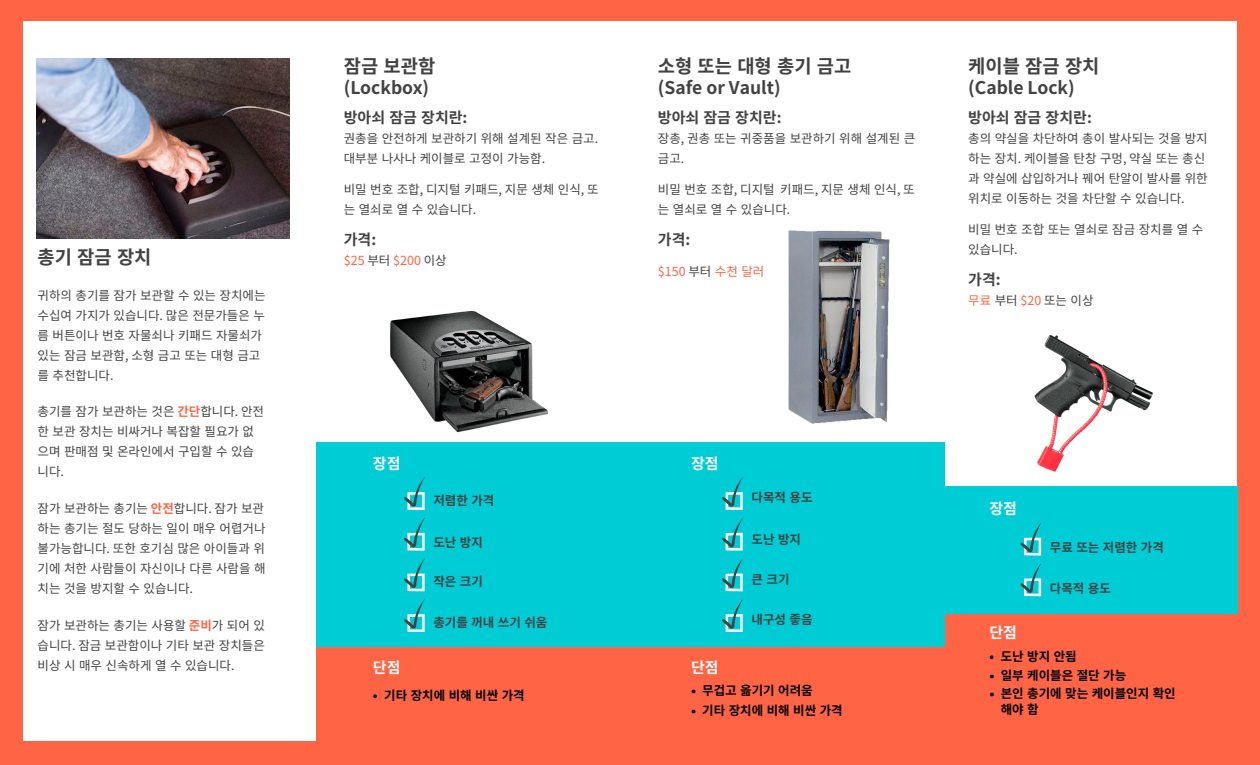
<style>
.page{position:relative;width:1260px;height:765px;background:#fff}
.page>*{position:absolute;margin:0;border:0;box-sizing:border-box;transform-origin:0 0}
.t1{font:700 18.75px "Noto Sans KR";color:#424242}
.t2{font:700 17.5px "Noto Sans KR";color:#424242}
.t3{font:700 15px "Noto Sans KR";color:#424242}
.t4{font:700 15px "Noto Sans KR";color:#fff}
.t5{font:12.5px/20px "Noto Sans KR";color:#424242}
.t6{font:700 12.5px/16.2px "Noto Sans KR";color:#000}
.t7{font:700 12.5px "Noto Sans KR";color:#424242}
.t8{font:12.5px "Noto Sans KR";color:#ff6444}
.s1{font-weight:700;color:#ff6444}
.s2{color:#424242}
.s3{color:#ff6444}
.s4{font-family:"Adelle"}
</style>
<div class="page">
<div style="left:0;top:0;width:1260px;height:21px;background:#ff6444"></div>
<div style="left:0;top:742px;width:1260px;height:23px;background:#ff6444"></div>
<div style="left:0;top:0;width:22px;height:765px;background:#ff6444"></div>
<div style="left:1238px;top:0;width:22px;height:765px;background:#ff6444"></div>
<img style="left:788px;top:230px;width:102px;height:194px">
<img style="left:1034px;top:334px;width:119px;height:138px">
<img style="left:37px;top:58px;width:253px;height:180px">
<img style="left:390px;top:310px;width:159px;height:123px">
<div style="left:316px;top:442px;width:315px;height:215px;background:#00ccd6"></div>
<div style="left:625px;top:442px;width:320px;height:206px;background:#00ccd6"></div>
<div style="left:939px;top:487px;width:299px;height:127px;background:#00ccd6"></div>
<div style="left:316px;top:647px;width:319px;height:95px;background:#ff6444"></div>
<div style="left:631px;top:647px;width:319px;height:95px;background:#ff6444"></div>
<div style="left:945px;top:614px;width:299px;height:128px;background:#ff6444"></div>
<div style="left:407px;top:492px;width:18px;height:18px;border:2px solid #fff"></div>
<svg style="left:404px;top:477px;width:21px;height:30px"></svg>
<div style="left:726px;top:492px;width:17px;height:18px;border:2px solid #fff"></div>
<svg style="left:722px;top:477px;width:21px;height:30px"></svg>
<div style="left:1024px;top:538px;width:17px;height:18px;border:2px solid #fff"></div>
<svg style="left:1020px;top:523px;width:21px;height:29px"></svg>
<div style="left:407px;top:533px;width:18px;height:18px;border:2px solid #fff"></div>
<svg style="left:404px;top:518px;width:21px;height:29px"></svg>
<div style="left:726px;top:533px;width:17px;height:18px;border:2px solid #fff"></div>
<svg style="left:722px;top:518px;width:21px;height:29px"></svg>
<div style="left:1024px;top:578px;width:17px;height:18px;border:2px solid #fff"></div>
<svg style="left:1020px;top:563px;width:21px;height:30px"></svg>
<div style="left:407px;top:574px;width:18px;height:17px;border:2px solid #fff"></div>
<svg style="left:404px;top:558px;width:21px;height:30px"></svg>
<div style="left:726px;top:574px;width:17px;height:17px;border:2px solid #fff"></div>
<svg style="left:722px;top:558px;width:21px;height:30px"></svg>
<div style="left:407px;top:614px;width:18px;height:18px;border:2px solid #fff"></div>
<svg style="left:404px;top:599px;width:21px;height:30px"></svg>
<div style="left:726px;top:614px;width:17px;height:18px;border:2px solid #fff"></div>
<svg style="left:722px;top:599px;width:21px;height:30px"></svg>
<p class="t1" style="left:38px;top:246px;width:116px">총기 잠금 장치</p>
<p class="t5" style="left:38px;top:285px;width:229px">귀하의 총기를 잠가 보관할 수 있는 장치에는 수십여 가지가 있습니다. 많은 전문가들은 누 름 버튼이나 번호 자물쇠나 키패드 자물쇠가 있는 잠금 보관함, 소형 금고 또는 대형 금고 를 추천합니다.</p>
<p class="t5" style="left:38px;top:402px;width:228px">총기를 잠가 보관하는 것은 <span class="s1">간단</span>합니다. 안전 한 보관 장치는 비싸거나 복잡할 필요가 없 으며 판매점 및 온라인에서 구입할 수 있습 니다.</p>
<p class="t5" style="left:38px;top:499px;width:230px;text-align:justify">잠가 보관하는 총기는 <span class="s1">안전</span>합니다. 잠가 보관 하는 총기는 절도 당하는 일이 매우 어렵거나 불가능합니다. 또한 호기심 많은 아이들과 위 기에 처한 사람들이 자신이나 다른 사람을 해 치는 것을 방지할 수 있습니다.</p>
<p class="t5" style="left:38px;top:616px;width:229px;text-align:justify">잠가 보관하는 총기는 사용할 <span class="s1">준비</span>가 되어 있 습니다. 잠금 보관함이나 기타 보관 장치들은 비상 시 매우 신속하게 열 수 있습니다.</p>
<p class="t1" style="left:344px;top:56px;width:93px">잠금 보관함</p>
<p class="t2" style="left:344px;top:78px;width:87px">(Lockbox)</p>
<p class="t3" style="left:344px;top:109px;width:125px">방아쇠 잠금 장치란:</p>
<p class="t5" style="left:344px;top:128px;width:256px">권총을 안전하게 보관하기 위해 설계된 작은 금고. 대부분 나사나 케이블로 고정이 가능함.</p>
<p class="t5" style="left:344px;top:180px;width:256px">비밀 번호 조합, 디지털 키패드, 지문 생체 인식, 또 는 열쇠로 열 수 있습니다.</p>
<p class="t3" style="left:344px;top:231px;width:34px">가격:</p>
<p class="t8" style="left:344px;top:254px;width:104px">$25 <span class="s2">부터</span> $200 <span class="s2">이상</span></p>
<p class="t1" style="left:658px;top:56px;width:195px">소형 또는 대형 총기 금고</p>
<p class="t2" style="left:658px;top:78px;width:124px">(Safe or Vault)</p>
<p class="t3" style="left:658px;top:109px;width:125px">방아쇠 잠금 장치란:</p>
<p class="t5" style="left:658px;top:128px;width:259px">장총, 권총 또는 귀중품을 보관하기 위해 설계된 큰 금고.</p>
<p class="t5" style="left:658px;top:180px;width:258px">비밀 번호 조합, 디지털 키패드, 지문 생체 인식, 또 는 열쇠로 열 수 있습니다.</p>
<p class="t3" style="left:658px;top:231px;width:34px">가격:</p>
<p class="t8" style="left:658px;top:265px;width:108px">$150 <span class="s2">부터</span> 수천 달러</p>
<p class="t1" style="left:968px;top:56px;width:133px">케이블 잠금 장치</p>
<p class="t2" style="left:968px;top:78px;width:108px">(Cable Lock)</p>
<p class="t3" style="left:968px;top:109px;width:125px">방아쇠 잠금 장치란:</p>
<p class="t5" style="left:968px;top:128px;width:241px">총의 약실을 차단하여 총이 발사되는 것을 방지 하는 장치. 케이블을 탄창 구멍, 약실 또는 총신 과 약실에 삽입하거나 꿰어 탄알이 발사를 위한 위치로 이동하는 것을 차단할 수 있습니다.</p>
<p class="t5" style="left:968px;top:220px;width:237px">비밀 번호 조합 또는 열쇠로 잠금 장치를 열 수 있습니다.</p>
<p class="t3" style="left:968px;top:271px;width:34px">가격:</p>
<p class="t5" style="left:968px;top:291px;width:127px"><span class="s3">무료</span> 부터 <span class="s3">$20</span> 또는 이상</p>
<p class="t4" style="left:373px;top:455px;width:29px">장점</p>
<p class="t4" style="left:691px;top:455px;width:29px">장점</p>
<p class="t7" style="left:433px;top:493px;width:62px">저렴한 가격</p>
<p class="t7" style="left:752px;top:491px;width:62px">다목적 용도</p>
<p class="t4" style="left:989px;top:500px;width:29px">장점</p>
<p class="t7" style="left:433px;top:535px;width:51px">도난 방지</p>
<p class="t7" style="left:433px;top:575px;width:51px">작은 크기</p>
<p class="t7" style="left:433px;top:615px;width:116px">총기를 꺼내 쓰기 쉬움</p>
<p class="t7" style="left:752px;top:533px;width:51px">도난 방지</p>
<p class="t7" style="left:752px;top:572px;width:40px">큰 크기</p>
<p class="t7" style="left:752px;top:613px;width:62px">내구성 좋음</p>
<p class="t4" style="left:989px;top:624px;width:29px">단점</p>
<p class="t7" style="left:1050px;top:540px;width:115px">무료 또는 저렴한 가격</p>
<p class="t7" style="left:1050px;top:582px;width:62px">다목적 용도</p>
<p class="t4" style="left:373px;top:659px;width:29px">단점</p>
<p class="t6" style="left:373px;top:687px;width:153px">• 기타 장치에 비해 비싼 가격</p>
<p class="t4" style="left:691px;top:659px;width:29px">단점</p>
<p class="t6" style="left:691px;top:683px;width:123px"><span class="s4">•</span> 무겁고 옮기기 어려움</p>
<p class="t6" style="left:691px;top:703px;width:153px"><span class="s4">•</span> 기타 장치에 비해 비싼 가격</p>
<p class="t6" style="left:989px;top:648px;width:89px">• 도난 방지 안됨</p>
<p class="t6" style="left:989px;top:667px;width:138px"><span class="s4">•</span> 일부 케이블은 절단 가능</p>
<p class="t6" style="left:1001px;top:686px;width:176px;text-indent:-11px"><span class="s4">•</span> 본인 총기에 맞는 케이블인지 확인 해야 함</p>
</div>
